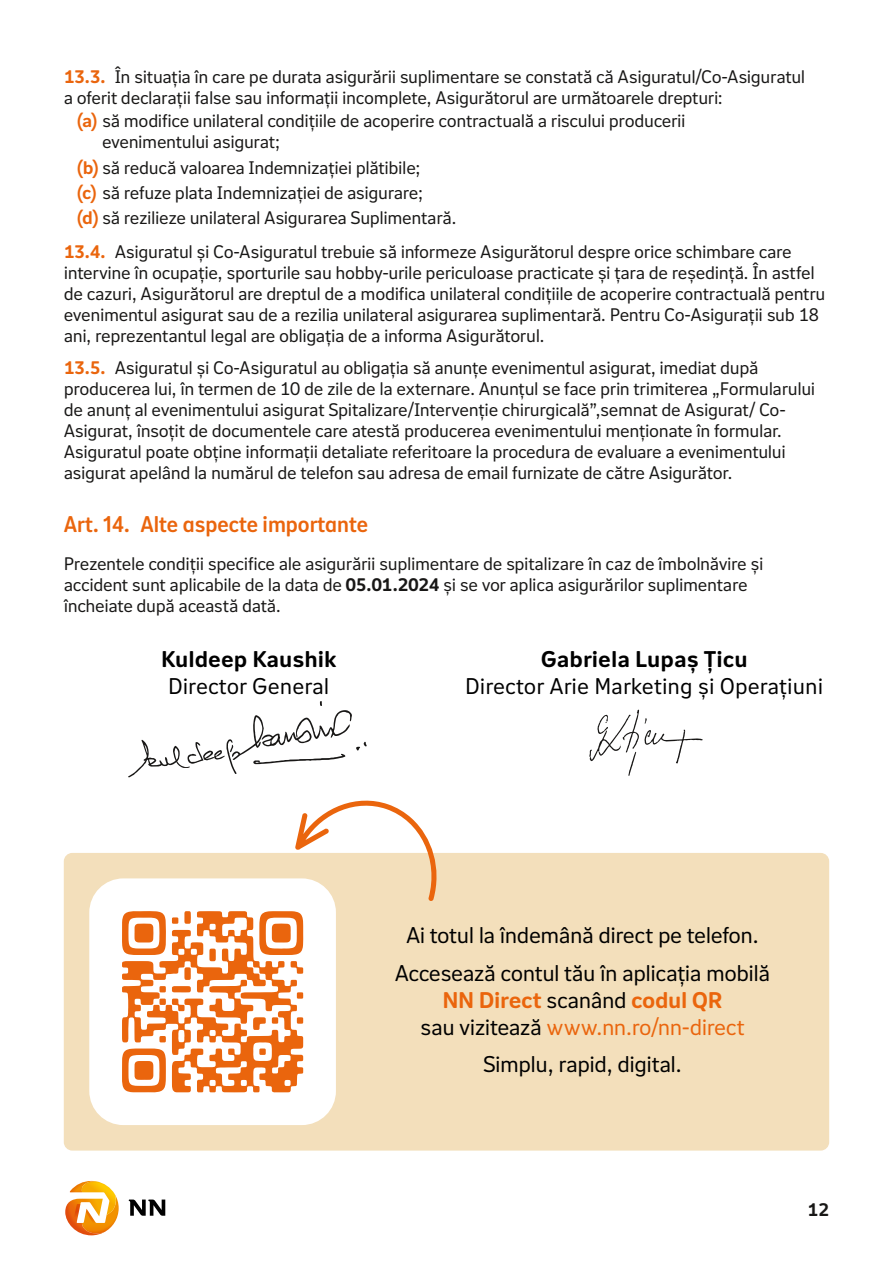
<style>
.page{position:relative;width:893px;height:1263px;background:#fff}
.page>*{position:absolute;margin:0;border:0;box-sizing:border-box;transform-origin:0 0}
.NN_A4_Bodytext_12pt{font:22.5px/27px "NN Nitti Grotesk Text";letter-spacing:-.025em;color:#000;text-align:center}
.Semnaturi{font:22.5px/27px "NN Nitti Grotesk Text";color:#000;text-align:center}
.Articol_cu_4mm{font:22.5px "NN Nitti Grotesk Heading";color:#ea650d}
.NN_A4_Bodytext_12pt-2{font:18px/21px "NN Nitti Grotesk Text";letter-spacing:-.02em;color:#181716}
.indent_cu_a__b__c{font:18px/21px "NN Nitti Grotesk Text";letter-spacing:-.02em;color:#181716}
.t1{font:700 18px "NN Nitti Grotesk Text";color:#181716}
.s1{font-weight:700;color:#ea650d}
.s2{font-weight:700}
.s3{color:#ea650d}
</style>
<div class="page">
<div style="left:64px;top:853px;width:765px;height:297px;background:#f3dfbb;border-radius:9px"></div>
<div style="left:89px;top:878px;width:247px;height:247px;background:#fff;border-radius:34px"></div>
<svg style="left:122px;top:911px;width:181px;height:182px"></svg>
<svg style="left:295px;top:800px;width:142px;height:101px"></svg>
<svg style="left:128px;top:701px;width:239px;height:76px"></svg>
<svg style="left:589px;top:709px;width:114px;height:67px"></svg>
<svg style="left:65px;top:1181px;width:54px;height:55px"></svg>
<svg style="left:129px;top:1199px;width:36px;height:17px"></svg>
<p class="NN_A4_Bodytext_12pt-2" style="left:64px;top:66px;width:743px"><span class="s1">13.3.</span> În situația în care pe durata asigurării suplimentare se constată că Asiguratul/Co-Asiguratul a oferit declarații false sau informații incomplete, Asigurătorul are următoarele drepturi:</p>
<p class="indent_cu_a__b__c" style="left:102px;top:110px;width:585px;text-indent:-26px"><span class="s1">(a)</span> să modifice unilateral condițiile de acoperire contractuală a riscului producerii evenimentului asigurat;</p>
<p class="indent_cu_a__b__c" style="left:77px;top:156px;width:346px"><span class="s1">(b)</span> să reducă valoarea Indemnizației plătibile;</p>
<p class="indent_cu_a__b__c" style="left:77px;top:181px;width:348px"><span class="s1">(c)</span> să refuze plata Indemnizației de asigurare;</p>
<p class="indent_cu_a__b__c" style="left:77px;top:207px;width:382px"><span class="s1">(d)</span> să rezilieze unilateral Asigurarea Suplimentară.</p>
<p class="NN_A4_Bodytext_12pt-2" style="left:64px;top:240px;width:763px"><span class="s1">13.4.</span> Asiguratul și Co-Asiguratul trebuie să informeze Asigurătorul despre orice schimbare care intervine în ocupație, sporturile sau hobby-urile periculoase practicate și țara de reședință. În astfel de cazuri, Asigurătorul are dreptul de a modifica unilateral condițiile de acoperire contractuală pentru evenimentul asigurat sau de a rezilia unilateral asigurarea suplimentară. Pentru Co-Asigurații sub 18 ani, reprezentantul legal are obligația de a informa Asigurătorul.</p>
<p class="NN_A4_Bodytext_12pt-2" style="left:64px;top:356px;width:753px"><span class="s1">13.5.</span> Asiguratul și Co-Asiguratul au obligația să anunțe evenimentul asigurat, imediat după producerea lui, în termen de 10 de zile de la externare. Anunțul se face prin trimiterea „Formularului de anunț al evenimentului asigurat Spitalizare/Intervenție chirurgicală”,semnat de Asigurat/ Co-Asigurat, însoțit de documentele care atestă producerea evenimentului menționate în formular.<br>Asiguratul poate obține informații detaliate referitoare la procedura de evaluare a evenimentului asigurat apelând la numărul de telefon sau adresa de email furnizate de către Asigurător.</p>
<p class="Articol_cu_4mm" style="left:64px;top:508px;width:306px">Art. 14. Alte aspecte importante</p>
<p class="NN_A4_Bodytext_12pt-2" style="left:64px;top:552px;width:701px">Prezentele condiții specifice ale asigurării suplimentare de spitalizare în caz de îmbolnăvire și accident sunt aplicabile de la data de <span class="s2">05.01.2024</span> și se vor aplica asigurărilor suplimentare încheiate după această dată.</p>
<p class="Semnaturi" style="left:161px;top:644px;width:177px"><span class="s2">Kuldeep Kaushik<br></span>Director General</p>
<p class="Semnaturi" style="left:465px;top:644px;width:360px"><span class="s2">Gabriela Lupaș Țicu<br></span>Director Arie Marketing și Operațiuni</p>
<p class="NN_A4_Bodytext_12pt" style="left:406px;top:920px;width:355px">Ai totul la îndemână direct pe telefon.</p>
<p class="NN_A4_Bodytext_12pt" style="left:395px;top:958px;width:377px">Accesează contul tău în aplicația mobilă<br><span class="s1">NN Direct</span> scanând <span class="s1">codul QR<br></span>sau vizitează <span class="s3">www.nn.ro/nn-direct</span></p>
<p class="NN_A4_Bodytext_12pt" style="left:483px;top:1050px;width:200px">Simplu, rapid, digital.</p>
<p class="t1" style="left:808px;top:1196px;width:23px">12</p>
</div>
